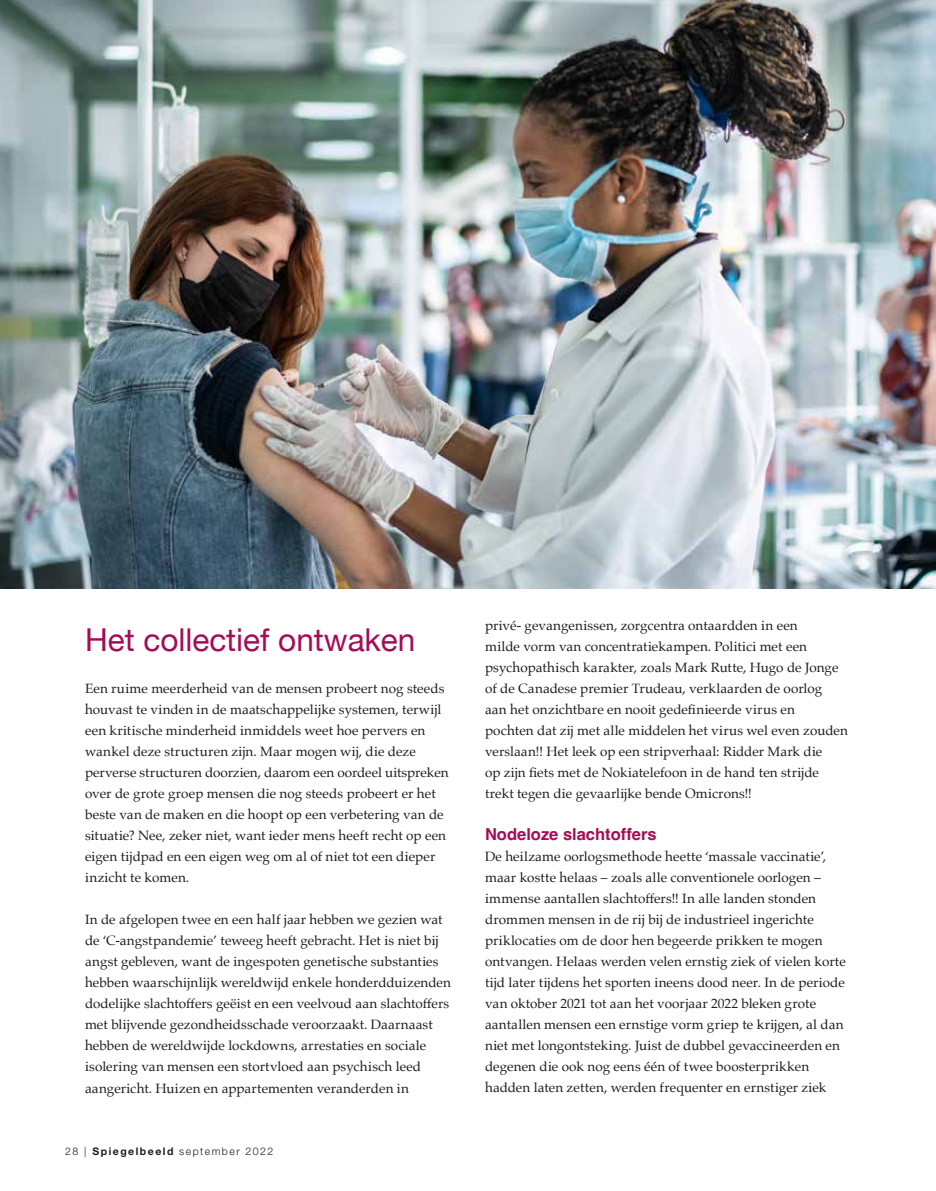
<style>
.page{position:relative;width:936px;height:1191px;background:#fff}
.page>*{position:absolute;margin:0;border:0;box-sizing:border-box;transform-origin:0 0}
.t1{font:31.5px "Helvetica Neue";color:#a60c53}
.t2{font:700 16.5px "Helvetica";color:#a60c53}
.t3{font:13.5px/21px "Palatino";letter-spacing:.005em;color:#1d1d1b}
.t4{font:300 10.5px "Helvetica Neue LT";letter-spacing:.14em;color:#1d1d1b}
.s1{font-weight:700}
</style>
<div class="page">
<img style="left:0;top:0;width:935px;height:588px">
<h1 class="t1" style="left:85px;top:617px;width:332px">Het collectief ontwaken</h1>
<p class="t3" style="left:85px;top:678px;width:365px">Een ruime meerderheid van de mensen probeert nog steeds houvast te vinden in de maatschappelijke systemen, terwijl een kritische minderheid inmiddels weet hoe pervers en wankel deze structuren zijn. Maar mogen wij, die deze perverse structuren doorzien, daarom een oordeel uitspreken over de grote groep mensen die nog steeds probeert er het beste van de maken en die hoopt op een verbetering van de situatie? Nee, zeker niet, want ieder mens heeft recht op een eigen tijdpad en een eigen weg om al of niet tot een dieper inzicht te komen.</p>
<p class="t3" style="left:85px;top:909px;width:367px">In de afgelopen twee en een half jaar hebben we gezien wat de ‘C-angstpandemie’ teweeg heeft gebracht. Het is niet bij angst gebleven, want de ingespoten genetische substanties hebben waarschijnlijk wereldwijd enkele honderdduizenden dodelijke slachtoffers geëist en een veelvoud aan slachtoffers met blijvende gezondheidsschade veroorzaakt. Daarnaast hebben de wereldwijde lockdowns, arrestaties en sociale isolering van mensen een stortvloed aan psychisch leed aangericht. Huizen en appartementen veranderden in</p>
<p class="t4" style="left:65px;top:1145px;width:209px">28 | <span class="s1">Spiegelbeeld</span> september 2022</p>
<p class="t3" style="left:485px;top:615px;width:364px">privé- gevangenissen, zorgcentra ontaardden in een<br>milde vorm van concentratiekampen. Politici met een psychopathisch karakter, zoals Mark Rutte, Hugo de Jonge of de Canadese premier Trudeau, verklaarden de oorlog<br>aan het onzichtbare en nooit gedefinieerde virus en<br>pochten dat zij met alle middelen het virus wel even zouden verslaan!! Het leek op een stripverhaal: Ridder Mark die<br>op zijn fiets met de Nokiatelefoon in de hand ten strijde trekt tegen die gevaarlijke bende Omicrons!!</p>
<p class="t2" style="left:485px;top:824px;width:173px">Nodeloze slachtoffers</p>
<p class="t3" style="left:485px;top:846px;width:362px">De heilzame oorlogsmethode heette ‘massale vaccinatie’, maar kostte helaas – zoals alle conventionele oorlogen – immense aantallen slachtoffers!! In alle landen stonden drommen mensen in de rij bij de industrieel ingerichte priklocaties om de door hen begeerde prikken te mogen ontvangen. Helaas werden velen ernstig ziek of vielen korte tijd later tijdens het sporten ineens dood neer. In de periode van oktober 2021 tot aan het voorjaar 2022 bleken grote aantallen mensen een ernstige vorm griep te krijgen, al dan niet met longontsteking. Juist de dubbel gevaccineerden en degenen die ook nog eens één of twee boosterprikken hadden laten zetten, werden frequenter en ernstiger ziek</p>
</div>
